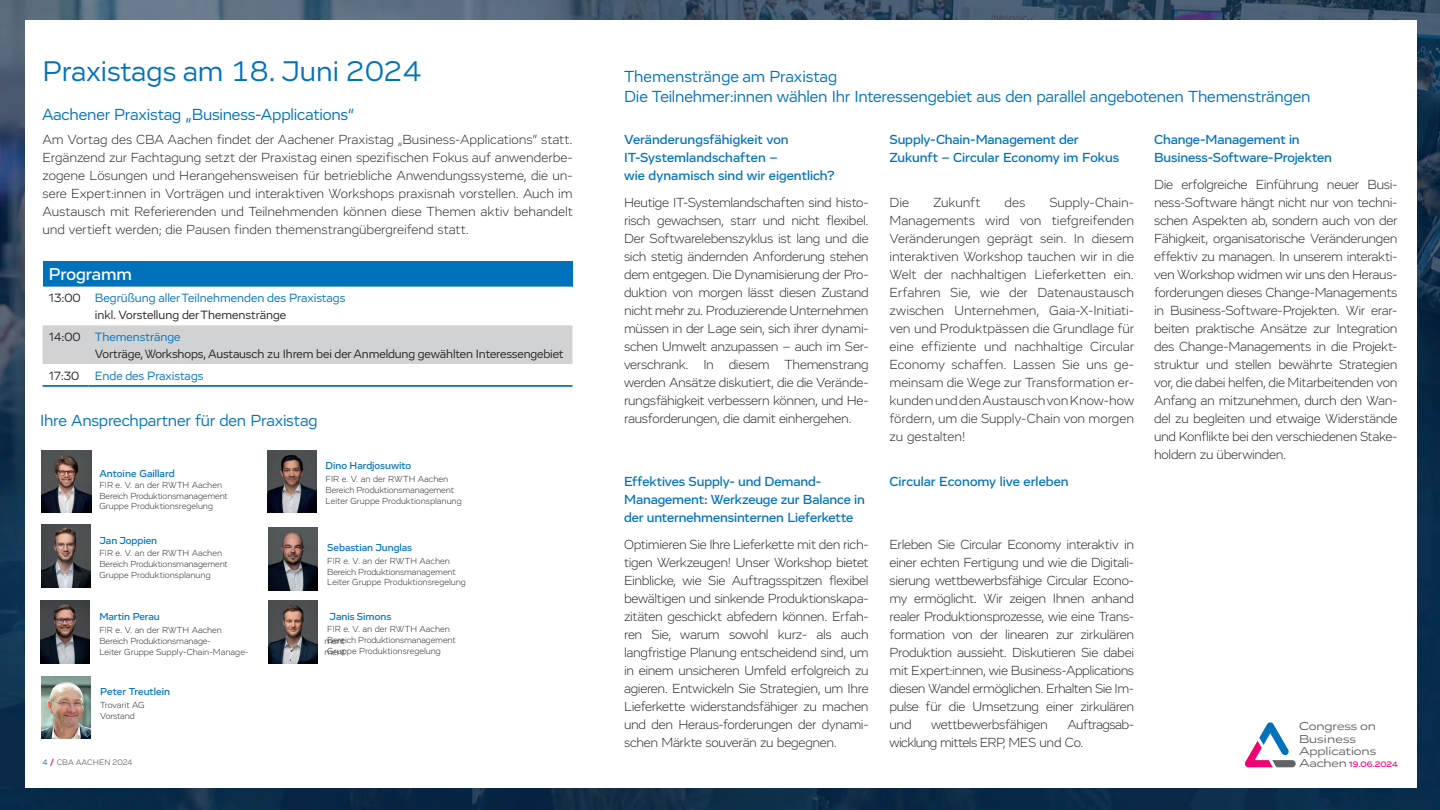
<style>
.page{position:relative;width:1440px;height:810px;background:#fff}
.page>*{position:absolute;margin:0;border:0;box-sizing:border-box;transform-origin:0 0}
.t1{font:29.25px "Vito";color:#0072bc}
.t2{font:500 17.62px "Vito";color:#fff}
.t3{font:16.5px "Vito";letter-spacing:-.01em;color:#0072bc}
.t4{font:300 13.5px/18px "Vito";letter-spacing:-.02em;color:#231f20;text-align:justify}
.t5{font:500 13.5px/18px "Vito";letter-spacing:-.005em;color:#0072bc}
.t6{font:300 13.5px/18px "Vito";letter-spacing:-.04em;color:#231f20}
.t7{font:12.3px/16.9px "Vito";letter-spacing:-.01em;color:#231f20}
.t8{font:12.3px/16.9px "Vito";color:#0072bc}
.t9{font:11.7px/12.3px "Vito Wide";letter-spacing:-.005em;color:#636366}
.t10{font:500 10.43px "Vito";color:#0072bc}
.t11{font:300 9px/10.8px "Vito";letter-spacing:-.005em;color:#231f20}
.t12{font:8.25px "Vito";letter-spacing:.015em;color:#717077}
.t13{font:500 8.18px "Vito Extended";color:#ed0372}
.s1{color:#231f20}
.s2{color:#0072bc}
.s3{font-weight:700;color:#ed0372}
.s4{font-family:"Vito Wide";font-weight:400;font-size:11.7px;color:#636366}
</style>
<div class="page">
<img style="left:0;top:0;width:1439px;height:810px">
<div style="left:26px;top:20px;width:1390px;height:767px;background:#fff"></div>
<div style="left:43px;top:261px;width:529px;height:26px;background:#0072bc"></div>
<div style="left:43px;top:325px;width:529px;height:39px;background:#d1d2d4"></div>
<hr style="left:43px;top:385px;width:46px;height:2px;background:#0072bc">
<hr style="left:89px;top:385px;width:483px;height:2px;background:#0072bc">
<img style="left:42px;top:450px;width:49px;height:63px">
<img style="left:40px;top:601px;width:50px;height:62px">
<img style="left:268px;top:601px;width:49px;height:62px">
<img style="left:267px;top:450px;width:50px;height:63px">
<img style="left:41px;top:525px;width:50px;height:62px">
<img style="left:268px;top:527px;width:49px;height:63px">
<img style="left:41px;top:676px;width:50px;height:63px">
<svg style="left:1245px;top:722px;width:50px;height:45px"></svg>
<h1 class="t1" style="left:43px;top:53px;width:380px">Praxistags am 18. Juni 2024</h1>
<p class="t3" style="left:42px;top:105px;width:314px">Aachener Praxistag „Business-Applications“</p>
<p class="t4" style="left:43px;top:131px;width:532px">Am Vortag des CBA Aachen findet der Aachener Praxistag „Business-Applications“ statt.<br>Ergänzend zur Fachtagung setzt der Praxistag einen spezifischen Fokus auf anwenderbe&shy;zogene Lösungen und Herangehensweisen für betriebliche Anwendungssysteme, die un&shy;sere Expert:innen in Vorträgen und interaktiven Workshops praxisnah vorstellen. Auch im Austausch mit Referierenden und Teilnehmenden können diese Themen aktiv behandelt und vertieft werden; die Pausen finden themenstrangübergreifend statt.</p>
<h2 class="t2" style="left:49px;top:264px;width:85px">Programm</h2>
<p class="t8" style="left:95px;top:290px;width:252px;text-indent:-46px"><span class="s1">13:00</span> Begrüßung aller Teilnehmenden des Praxistags <span class="s1">inkl. Vorstellung der Themenstränge</span></p>
<p class="t7" style="left:95px;top:328px;width:470px;text-indent:-46px">14:00 <span class="s2">Themenstränge<br></span>Vorträge, Workshops, Austausch zu Ihrem bei der Anmeldung gewählten Interessengebiet</p>
<p class="t7" style="left:49px;top:367px;width:32px">17:30</p>
<p class="t8" style="left:95px;top:367px;width:110px">Ende des Praxistags</p>
<p class="t3" style="left:40px;top:411px;width:279px">Ihre Ansprechpartner für den Praxistag</p>
<p class="t10" style="left:99px;top:467px;width:77px">Antoine Gaillard</p>
<p class="t11" style="left:99px;top:479px;width:130px">FIR e. V. an der RWTH Aachen<br>Bereich Produktionsmanagement<br>Gruppe Produktionsregelung</p>
<p class="t10" style="left:99px;top:534px;width:59px">Jan Joppien</p>
<p class="t11" style="left:99px;top:548px;width:130px">FIR e. V. an der RWTH Aachen<br>Bereich Produktionsmanagement<br>Gruppe Produktionsplanung</p>
<p class="t10" style="left:325px;top:460px;width:87px">Dino Hardjosuwito</p>
<p class="t11" style="left:325px;top:474px;width:138px">FIR e. V. an der RWTH Aachen<br>Bereich Produktionsmanagement<br>Leiter Gruppe Produktionsplanung</p>
<p class="t10" style="left:327px;top:541px;width:86px">Sebastian Junglas</p>
<p class="t11" style="left:327px;top:555px;width:140px">FIR e. V. an der RWTH Aachen<br>Bereich Produktionsmanagement<br>Leiter Gruppe Produktionsregelung</p>
<p class="t10" style="left:329px;top:610px;width:63px">Janis Simons</p>
<p class="t11" style="left:327px;top:624px;width:130px">FIR e. V. an der RWTH Aachen<br>Bereich Produktionsmanagement<br>Gruppe Produktionsregelung</p>
<p class="t10" style="left:99px;top:610px;width:62px">Martin Perau</p>
<p class="t11" style="left:99px;top:625px;width:124px">FIR e. V. an der RWTH Aachen<br>Bereich Produktionsmanage-</p>
<p class="t11" style="left:324px;top:635px;width:22px">ment</p>
<p class="t11" style="left:99px;top:646px;width:151px">Leiter Gruppe Supply-Chain-Manage-</p>
<p class="t11" style="left:324px;top:646px;width:22px">ment</p>
<p class="t10" style="left:100px;top:685px;width:71px">Peter Treutlein</p>
<p class="t11" style="left:100px;top:700px;width:46px">Trovarit AG<br>Vorstand</p>
<p class="t12" style="left:43px;top:757px;width:91px"><span class="s2">4</span> <span class="s3">/</span> CBA AACHEN 2024</p>
<p class="t3" style="left:624px;top:66px;width:214px">Themenstränge am Praxistag</p>
<p class="t3" style="left:624px;top:87px;width:688px">Die Teilnehmer:innen wählen Ihr Interessengebiet aus den parallel angebotenen Themensträngen</p>
<p class="t5" style="left:624px;top:130px;width:212px">Veränderungsfähigkeit von<br>IT-Systemlandschaften –<br>wie dynamisch sind wir eigentlich?</p>
<p class="t4" style="left:624px;top:194px;width:246px">Heutige IT-Systemlandschaften sind histo&shy;risch gewachsen, starr und nicht flexibel.<br>Der Softwarelebenszyklus ist lang und die sich stetig ändernden Anforderung stehen dem entgegen. Die Dynamisierung der Pro&shy;duktion von morgen lässt diesen Zustand nicht mehr zu. Produzierende Unternehmen müssen in der Lage sein, sich ihrer dynami&shy;schen Umwelt anzupassen – auch im Ser&shy;verschrank. In diesem Themenstrang werden Ansätze diskutiert, die die Verände&shy;rungsfähigkeit verbessern können, und He&shy;rausforderungen, die damit einhergehen.</p>
<p class="t5" style="left:624px;top:472px;width:242px">Effektives Supply- und Demand-<br>Management: Werkzeuge zur Balance in der unternehmensinternen Lieferkette</p>
<p class="t4" style="left:624px;top:536px;width:246px">Optimieren Sie Ihre Lieferkette mit den rich&shy;tigen Werkzeugen! Unser Workshop bietet Einblicke, wie Sie Auftragsspitzen flexibel bewältigen und sinkende Produktionskapa&shy;zitäten geschickt abfedern können. Erfah&shy;ren Sie, warum sowohl kurz- als auch langfristige Planung entscheidend sind, um in einem unsicheren Umfeld erfolgreich zu agieren. Entwickeln Sie Strategien, um Ihre Lieferkette widerstandsfähiger zu machen und den Heraus-forderungen der dynami&shy;schen Märkte souverän zu begegnen.</p>
<p class="t5" style="left:889px;top:130px;width:231px">Supply-Chain-Management der<br>Zukunft – Circular Economy im Fokus</p>
<p class="t4" style="left:889px;top:194px;width:21px">Die</p>
<p class="t4" style="left:933px;top:194px;width:49px">Zukunft</p>
<p class="t4" style="left:1004px;top:194px;width:22px">des</p>
<p class="t4" style="left:889px;top:194px;width:246px;text-indent:160px">Supply-Chain-Managements wird von tiefgreifenden Veränderungen geprägt sein. In diesem interaktiven Workshop tauchen wir in die Welt der nachhaltigen Lieferketten ein.<br>Erfahren Sie, wie der Datenaustausch zwischen Unternehmen, Gaia-X-Initiati&shy;ven und Produktpässen die Grundlage für eine effiziente und nachhaltige Circular Economy schaffen. Lassen Sie uns ge&shy;meinsam die Wege zur Transformation er&shy;kunden und den Austausch von Know-how fördern, um die Supply-Chain von morgen zu gestalten!</p>
<p class="t5" style="left:889px;top:472px;width:181px">Circular Economy live erleben</p>
<p class="t5" style="left:1154px;top:130px;width:179px">Change-Management in<br>Business-Software-Projekten</p>
<p class="t4" style="left:1154px;top:176px;width:245px">Die erfolgreiche Einführung neuer Busi&shy;ness-Software hängt nicht nur von techni&shy;schen Aspekten ab, sondern auch von der Fähigkeit, organisatorische Veränderungen effektiv zu managen. In unserem interakti&shy;ven Workshop widmen wir uns den Heraus&shy;forderungen dieses Change-Managements in Business-Software-Projekten. Wir erar&shy;beiten praktische Ansätze zur Integration des Change-Managements in die Projekt&shy;struktur und stellen bewährte Strategien vor, die dabei helfen, die Mitarbeitenden von Anfang an mitzunehmen, durch den Wan&shy;del zu begleiten und etwaige Widerstände und Konflikte bei den verschiedenen Stake&shy;holdern zu überwinden.</p>
<p class="t4" style="left:889px;top:536px;width:246px">Erleben Sie Circular Economy interaktiv in einer echten Fertigung und wie die Digitali&shy;sierung wettbewerbsfähige Circular Econo&shy;my ermöglicht. Wir zeigen Ihnen anhand realer Produktionsprozesse, wie eine Trans&shy;formation von der linearen zur zirkulären Produktion aussieht. Diskutieren Sie dabei mit Expert:innen, wie Business-Applications diesen Wandel ermöglichen. Erhalten Sie Im&shy;pulse für die Umsetzung einer zirkulären und</p>
<p class="t6" style="left:889px;top:716px;width:244px;text-indent:178px">Auftragsab&shy;wicklung mittels ERP, MES und Co.</p>
<p class="t4" style="left:931px;top:716px;width:118px">wettbewerbsfähigen</p>
<p class="t9" style="left:1298px;top:720px;width:79px">Congress on<br>Business<br>Applications</p>
<p class="t13" style="left:1298px;top:759px;width:100px"><span class="s4">Aachen</span> 19.06.2024</p>
</div>
